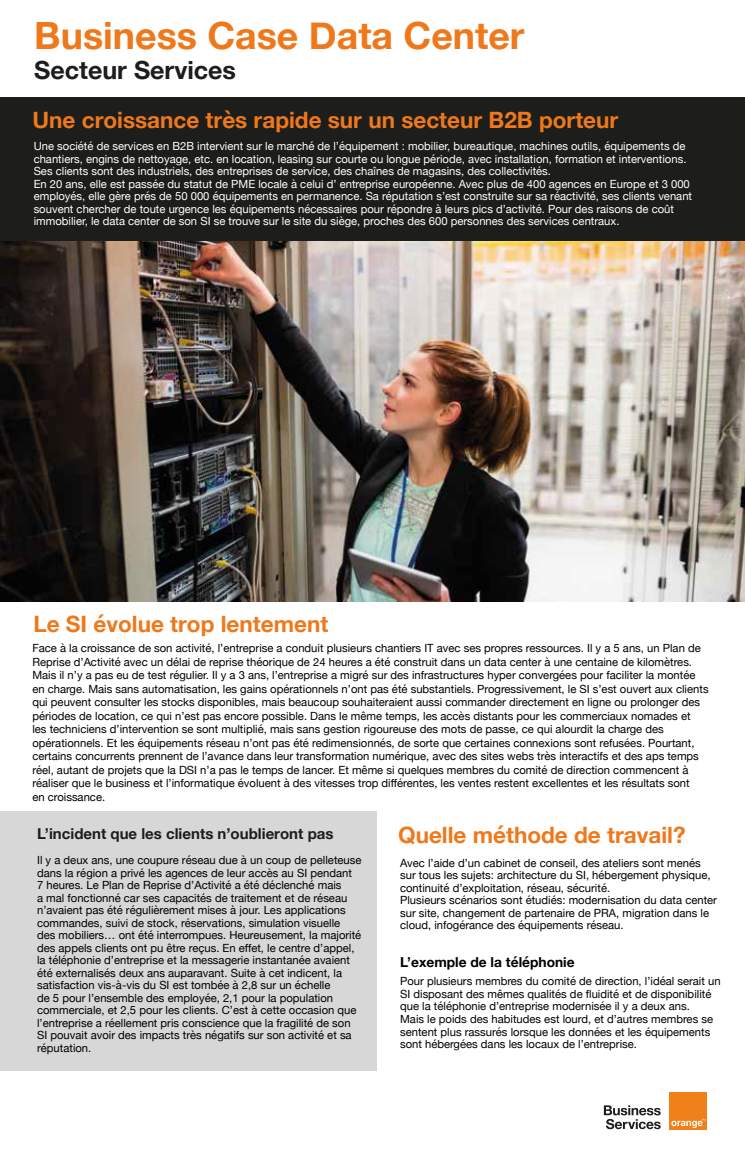
<style>
.page{position:relative;width:745px;height:1163px;background:#fff}
.page>*{position:absolute;margin:0;border:0;box-sizing:border-box;transform-origin:0 0}
.t1{font:700 37.5px "Helvetica Neue";color:#ef781a}
.t2{font:700 25px "Helvetica Neue";color:#1d1d1b}
.t3{font:700 22.5px "Helvetica Neue";color:#ef781a}
.t4{font:700 15px "Helvetica Neue";color:#1d1e1c}
.t5{font:700 13.75px "Helvetica Neue";color:#000}
.t6{font:11.25px/12.5px "Helvetica Neue";color:#000}
.t7{font:11.25px/12.5px "Helvetica Neue";color:#fff}
</style>
<div class="page">
<div style="left:0;top:811px;width:376px;height:259px;background:#d7d7d7"></div>
<div style="left:0;top:97px;width:744px;height:236px;background:#1d1d1b"></div>
<img style="left:0;top:241px;width:744px;height:360px">
<div style="left:669px;top:1091px;width:37px;height:37px;background:#f08019"></div>
<svg style="left:671px;top:1118px;width:33px;height:9px"></svg>
<svg style="left:603px;top:1105px;width:57px;height:23px"></svg>
<h1 class="t1" style="left:34px;top:6px;width:491px">Business Case Data Center</h1>
<h2 class="t2" style="left:34px;top:50px;width:203px">Secteur Services</h2>
<h3 class="t3" style="left:32px;top:102px;width:587px">Une croissance très rapide sur un secteur B2B porteur</h3>
<p class="t7" style="left:34px;top:141px;width:659px">Une société de services en B2B intervient sur le marché de l’équipement : mobilier, bureautique, machines outils, équipements de chantiers, engins de nettoyage, etc. en location, leasing sur courte ou longue période, avec installation, formation et interventions.<br>Ses clients sont des industriels, des entreprises de service, des chaînes de magasins, des collectivités.<br>En 20 ans, elle est passée du statut de PME locale à celui d’ entreprise européenne. Avec plus de 400 agences en Europe et 3 000 employés, elle gère prés de 50 000 équipements en permanence. Sa réputation s’est construite sur sa réactivité, ses clients venant souvent chercher de toute urgence les équipements nécessaires pour répondre à leurs pics d’activité. Pour des raisons de coût immobilier, le data center de son SI se trouve sur le site du siège, proches des 600 personnes des services centraux.</p>
<h3 class="t3" style="left:33px;top:606px;width:296px">Le SI évolue trop lentement</h3>
<p class="t6" style="left:32px;top:642px;width:677px;line-height:13.5px">Face à la croissance de son activité, l’entreprise a conduit plusieurs chantiers IT avec ses propres ressources. Il y a 5 ans, un Plan de Reprise d’Activité avec un délai de reprise théorique de 24 heures a été construit dans un data center à une centaine de kilomètres.<br>Mais il n’y a pas eu de test régulier. Il y a 3 ans, l’entreprise a migré sur des infrastructures hyper convergées pour faciliter la montée en charge. Mais sans automatisation, les gains opérationnels n’ont pas été substantiels. Progressivement, le SI s’est ouvert aux clients qui peuvent consulter les stocks disponibles, mais beaucoup souhaiteraient aussi commander directement en ligne ou prolonger des périodes de location, ce qui n’est pas encore possible. Dans le même temps, les accès distants pour les commerciaux nomades et<br>les techniciens d’intervention se sont multiplié, mais sans gestion rigoureuse des mots de passe, ce qui alourdit la charge des opérationnels. Et les équipements réseau n’ont pas été redimensionnés, de sorte que certaines connexions sont refusées. Pourtant, certains concurrents prennent de l’avance dans leur transformation numérique, avec des sites webs très interactifs et des aps temps réel, autant de projets que la DSI n’a pas le temps de lancer. Et même si quelques membres du comité de direction commencent à réaliser que le business et l’informatique évoluent à des vitesses trop différentes, les ventes restent excellentes et les résultats sont<br>en croissance.</p>
<h3 class="t4" style="left:37px;top:822px;width:298px">L’incident que les clients n’oublieront pas</h3>
<h3 class="t3" style="left:398px;top:817px;width:289px">Quelle méthode de travail?</h3>
<p class="t6" style="left:37px;top:854px;width:326px">Il y a deux ans, une coupure réseau due à un coup de pelleteuse dans la région a privé les agences de leur accès au SI pendant<br>7 heures. Le Plan de Reprise d’Activité a été déclenché mais<br>a mal fonctionné car ses capacités de traitement et de réseau n’avaient pas été régulièrement mises à jour. Les applications commandes, suivi de stock, réservations, simulation visuelle<br>des mobiliers… ont été interrompues. Heureusement, la majorité des appels clients ont pu être reçus. En effet, le centre d’appel, la téléphonie d’entreprise et la messagerie instantanée avaient été externalisés deux ans auparavant. Suite à cet indicent, la satisfaction vis-à-vis du SI est tombée à 2,8 sur un échelle<br>de 5 pour l’ensemble des employée, 2,1 pour la population commerciale, et 2,5 pour les clients. C’est à cette occasion que l’entreprise a réellement pris conscience que la fragilité de son SI pouvait avoir des impacts très négatifs sur son activité et sa réputation.</p>
<p class="t6" style="left:400px;top:857px;width:318px">Avec l’aide d’un cabinet de conseil, des ateliers sont menés sur tous les sujets: architecture du SI, hébergement physique, continuité d’exploitation, réseau, sécurité.<br>Plusieurs scénarios sont étudiés: modernisation du data center sur site, changement de partenaire de PRA, migration dans le cloud, infogérance des équipements réseau.</p>
<p class="t5" style="left:400px;top:950px;width:176px">L’exemple de la téléphonie</p>
<p class="t6" style="left:400px;top:975px;width:322px">Pour plusieurs membres du comité de direction, l’idéal serait un SI disposant des mêmes qualités de fluidité et de disponibilité que la téléphonie d’entreprise modernisée il y a deux ans.<br>Mais le poids des habitudes est lourd, et d’autres membres se sentent plus rassurés lorsque les données et les équipements sont hébergées dans les locaux de l’entreprise.</p>
</div>
